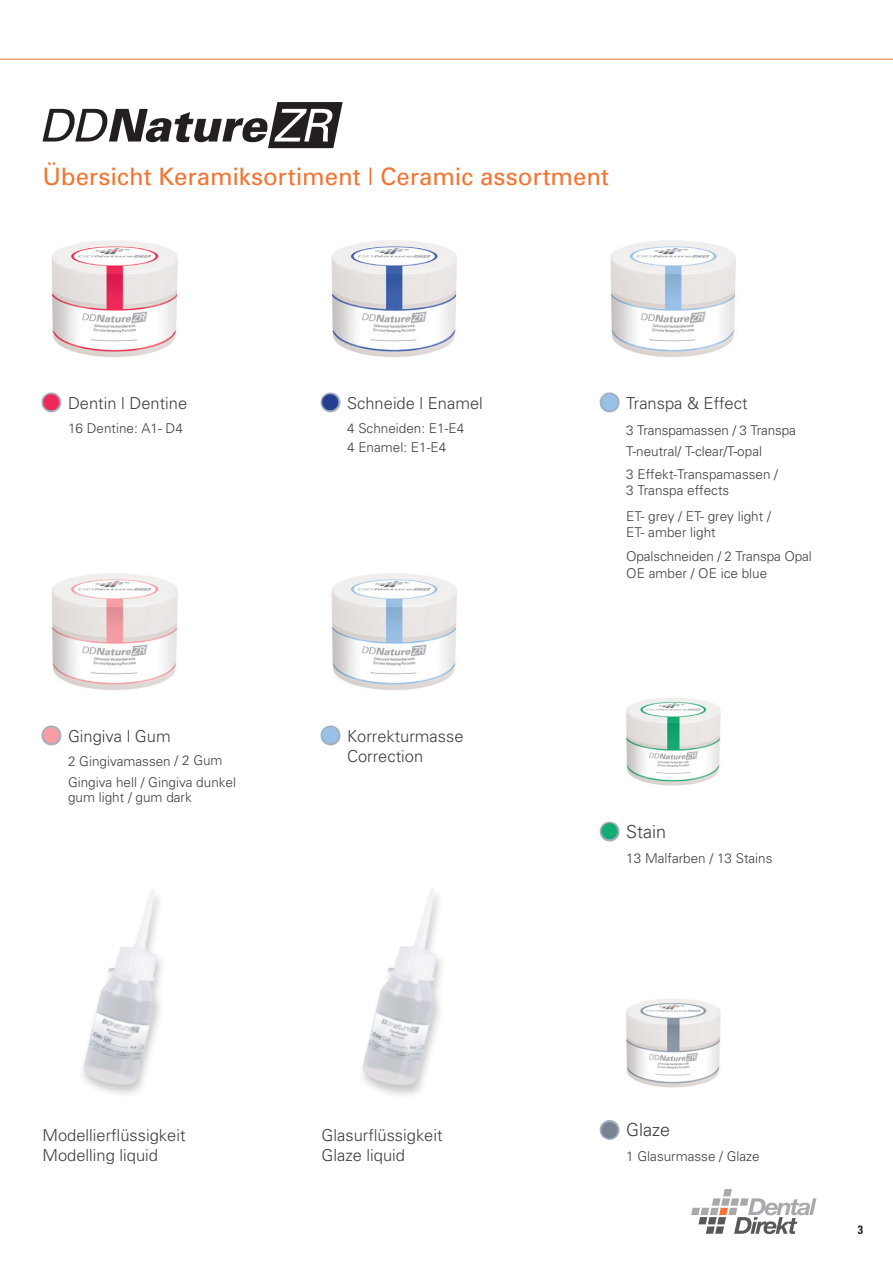
<style>
.page{position:relative;width:893px;height:1263px;background:#fff}
.page>*{position:absolute;margin:0;border:0;box-sizing:border-box;transform-origin:0 0}
.t1{font:24px "Univers";color:#f37331}
.t2{font:300 18px "Univers";color:#3e3e3f}
.t3{font:300 16.5px/19.8px "Univers";color:#3e3e3f}
.t4{font:300 13.5px/20.4px "Univers";color:#3e3e3f}
.t5{font:700 condensed 12px "Univers";color:#231f20}
.s1{color:#ee2858}
.s2{color:#253f8e}
.s3{color:#f69ea4}
.s4{color:#99c0e6}
.s5{color:#13ac72}
.s6{color:#788293}
</style>
<div class="page">
<svg style="left:691px;top:1189px;width:125px;height:45px"></svg>
<hr style="left:0;top:59px;width:893px;height:1px;background:#f37331">
<svg style="left:43px;top:102px;width:300px;height:46px"></svg>
<img style="left:610px;top:240px;width:126px;height:117px">
<img style="left:83px;top:889px;width:79px;height:205px">
<img style="left:51px;top:240px;width:127px;height:117px">
<svg style="left:41px;top:392px;width:21px;height:21px"></svg>
<img style="left:331px;top:240px;width:126px;height:117px">
<svg style="left:320px;top:392px;width:21px;height:21px"></svg>
<svg style="left:599px;top:392px;width:21px;height:21px"></svg>
<img style="left:51px;top:573px;width:127px;height:117px">
<svg style="left:41px;top:725px;width:21px;height:21px"></svg>
<img style="left:626px;top:698px;width:95px;height:88px">
<svg style="left:599px;top:821px;width:21px;height:21px"></svg>
<img style="left:331px;top:573px;width:126px;height:117px">
<svg style="left:320px;top:725px;width:21px;height:21px"></svg>
<img style="left:626px;top:999px;width:95px;height:89px">
<svg style="left:599px;top:1120px;width:21px;height:20px"></svg>
<img style="left:362px;top:888px;width:80px;height:207px">
<h1 class="t1" style="left:43px;top:161px;width:568px">Übersicht Keramiksortiment | Ceramic assortment</h1>
<p class="t3" style="left:43px;top:392px;width:146px"><span class="s1">●</span> Dentin | Dentine</p>
<p class="t4" style="left:68px;top:418px;width:116px">16 Dentine: A1- D4</p>
<p class="t3" style="left:322px;top:392px;width:163px"><span class="s2">●</span> Schneide | Enamel</p>
<p class="t4" style="left:347px;top:419px;width:119px;line-height:18.9px">4 Schneiden: E1-E4<br>4 Enamel: E1-E4</p>
<p class="t3" style="left:43px;top:725px;width:130px"><span class="s3">●</span> Gingiva | Gum</p>
<p class="t4" style="left:68px;top:751px;width:170px">2 Gingivamassen / 2 Gum<br>Gingiva hell / Gingiva dunkel</p>
<p class="t4" style="left:68px;top:786px;width:125px">gum light / gum dark</p>
<p class="t3" style="left:347px;top:725px;width:118px;text-indent:-26px"><span class="s4">●</span> Korrekturmasse<br>Correction</p>
<p class="t3" style="left:601px;top:392px;width:148px"><span class="s4">●</span> Transpa &amp; Effect</p>
<p class="t4" style="left:626px;top:420px;width:171px">3 Transpamassen / 3 Transpa<br>T-neutral/ T-clear/T-opal</p>
<p class="t4" style="left:626px;top:466px;width:153px;line-height:16.2px">3 Effekt-Transpamassen /<br>3 Transpa effects</p>
<p class="t4" style="left:626px;top:508px;width:146px;line-height:16.2px">ET- grey / ET- grey light /<br>ET- amber light</p>
<p class="t4" style="left:626px;top:547px;width:187px;line-height:17.7px">Opalschneiden / 2 Transpa Opal<br>OE amber / OE ice blue</p>
<h2 class="t2" style="left:601px;top:821px;width:67px"><span class="s5">●</span> Stain</h2>
<p class="t4" style="left:626px;top:847px;width:148px">13 Malfarben / 13 Stains</p>
<p class="t3" style="left:43px;top:1125px;width:145px">Modellierflüssigkeit<br>Modelling liquid</p>
<p class="t3" style="left:322px;top:1125px;width:123px">Glasurflüssigkeit<br>Glaze liquid</p>
<h2 class="t2" style="left:601px;top:1119px;width:71px"><span class="s6">●</span> Glaze</h2>
<p class="t4" style="left:626px;top:1145px;width:135px">1 Glasurmasse / Glaze</p>
<p class="t5" style="left:858px;top:1222px;width:7px">3</p>
</div>
